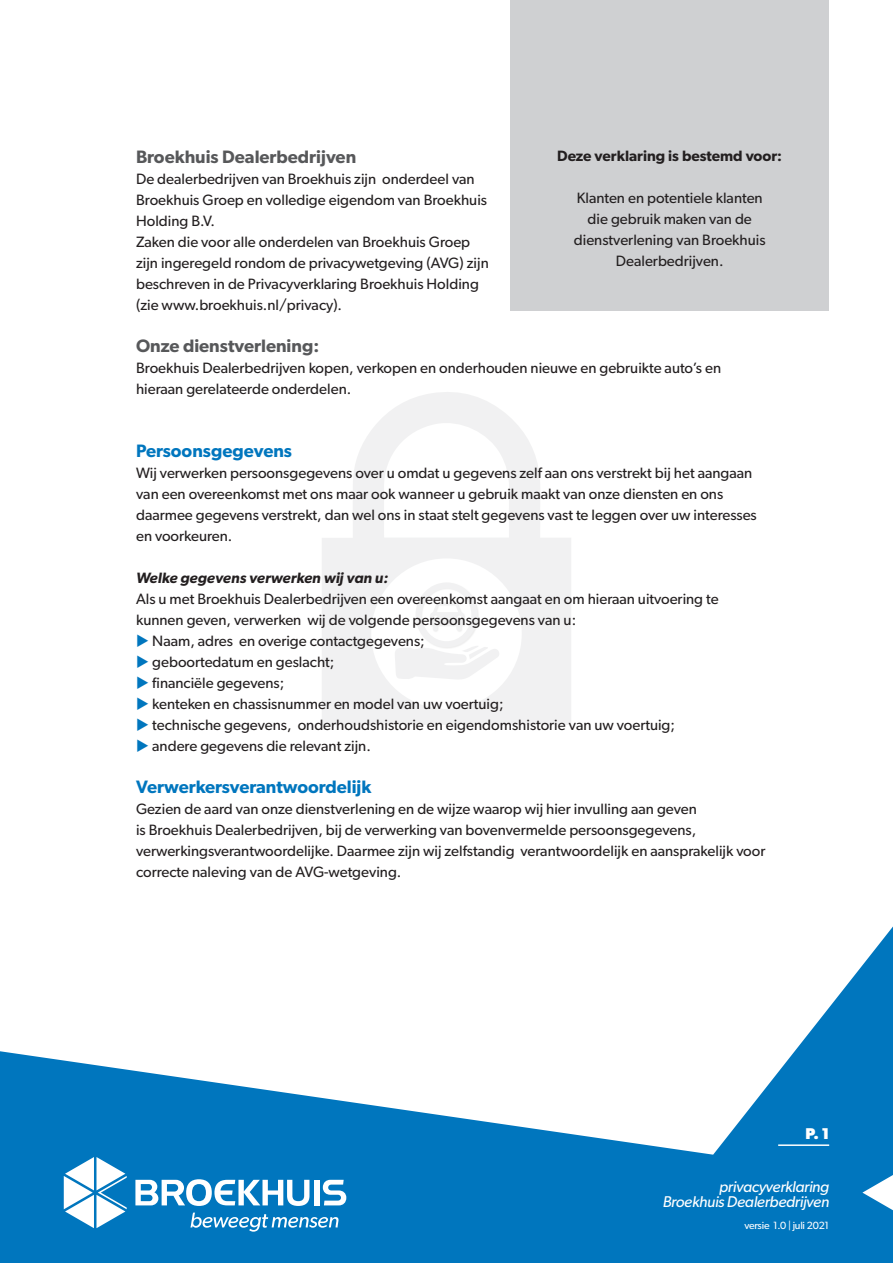
<style>
.page{position:relative;width:893px;height:1263px;background:#0076be}
.page>*{position:absolute;margin:0;border:0;box-sizing:border-box;transform-origin:0 0}
.t1{font:600 18px "Gibson";color:#57585a}
.t2{font:600 18px "Gibson";color:#0076be}
.t3{font:italic 15.6px "Gibson";letter-spacing:-.02em;color:#fff}
.t4{font:700 15.6px "Gibson";color:#fff}
.t5{font:15px/21px "Gibson";color:#231f20}
.t6{font:italic 600 15px "Gibson";color:#231f20}
.t7{font:600 15px "Gibson";color:#231f20}
.t8{font:10.5px "Gibson";letter-spacing:-.02em;color:#fff}
.s1{color:#0076be}
</style>
<div class="page">
<div style="left:0;top:0;width:893px;height:1155px;background:#fff"></div>
<svg style="left:322px;top:390px;width:249px;height:335px;background:#f6f6f7"></svg>
<div style="left:371px;top:558px;width:151px;height:151px;background:#fff;border-radius:50%"></div>
<svg style="left:395px;top:647px;width:104px;height:32px"></svg>
<div style="left:416px;top:583px;width:63px;height:66px;background:#231f20;opacity:.5"></div>
<div style="left:416px;top:582px;width:61px;height:65px;border:6px solid #a4a5a9;border-radius:50%"></div>
<svg style="left:430px;top:602px;width:34px;height:29px"></svg>
<svg style="left:190px;top:1212px;width:148px;height:20px"></svg>
<svg style="left:64px;top:1157px;width:63px;height:71px"></svg>
<div style="left:314px;top:1180px;width:6px;height:25px;background:#fff"></div>
<svg style="left:135px;top:1179px;width:174px;height:27px"></svg>
<svg style="left:323px;top:1180px;width:23px;height:25px"></svg>
<svg style="left:862px;top:1175px;width:31px;height:35px"></svg>
<div style="left:510px;top:0;width:319px;height:310px;background:#cfd0d2"></div>
<hr style="left:778px;top:1144px;width:51px;height:2px;background:#fff">
<p class="t7" style="left:557px;top:147px;width:226px">Deze verklaring is bestemd voor:</p>
<p class="t5" style="left:574px;top:187px;width:193px;text-align:center">Klanten en potentiele klanten die gebruik maken van de dienstverlening van Broekhuis<br>Dealerbedrijven.</p>
<p class="t1" style="left:136px;top:146px;width:222px">Broekhuis Dealerbedrijven</p>
<p class="t5" style="left:136px;top:168px;width:353px">De dealerbedrijven van Broekhuis zijn onderdeel van<br>Broekhuis Groep en volledige eigendom van Broekhuis<br>Holding B.V.</p>
<p class="t5" style="left:136px;top:231px;width:354px">Zaken die voor alle onderdelen van Broekhuis Groep zijn ingeregeld rondom de privacywetgeving (AVG) zijn beschreven in de Privacyverklaring Broekhuis Holding (zie www.broekhuis.nl/privacy).</p>
<p class="t1" style="left:136px;top:335px;width:185px">Onze dienstverlening:</p>
<p class="t5" style="left:136px;top:357px;width:587px">Broekhuis Dealerbedrijven kopen, verkopen en onderhouden nieuwe en gebruikte auto’s en hieraan gerelateerde onderdelen.</p>
<p class="t2" style="left:136px;top:440px;width:158px">Persoonsgegevens</p>
<p class="t5" style="left:136px;top:462px;width:622px">Wij verwerken persoonsgegevens over u omdat u gegevens zelf aan ons verstrekt bij het aangaan van een overeenkomst met ons maar ook wanneer u gebruik maakt van onze diensten en ons daarmee gegevens verstrekt, dan wel ons in staat stelt gegevens vast te leggen over uw interesses en voorkeuren.</p>
<p class="t6" style="left:136px;top:569px;width:253px">Welke gegevens verwerken wij van u:</p>
<p class="t5" style="left:136px;top:588px;width:584px">Als u met Broekhuis Dealerbedrijven een overeenkomst aangaat en om hieraan uitvoering te kunnen geven, verwerken wij de volgende persoonsgegevens van u:</p>
<p class="t5" style="left:136px;top:630px;width:290px"><span class="s1">◆</span> Naam, adres en overige contactgegevens;</p>
<p class="t5" style="left:136px;top:651px;width:200px"><span class="s1">◆</span> geboortedatum en geslacht;</p>
<p class="t5" style="left:136px;top:672px;width:150px"><span class="s1">◆</span> financiële gegevens;</p>
<p class="t5" style="left:136px;top:693px;width:369px"><span class="s1">◆</span> kenteken en chassisnummer en model van uw voertuig;</p>
<p class="t5" style="left:136px;top:714px;width:540px"><span class="s1">◆</span> technische gegevens, onderhoudshistorie en eigendomshistorie van uw voertuig;</p>
<p class="t5" style="left:136px;top:735px;width:236px"><span class="s1">◆</span> andere gegevens die relevant zijn.</p>
<p class="t2" style="left:136px;top:776px;width:237px">Verwerkersverantwoordelijk</p>
<p class="t5" style="left:136px;top:798px;width:631px">Gezien de aard van onze dienstverlening en de wijze waarop wij hier invulling aan geven<br>is Broekhuis Dealerbedrijven, bij de verwerking van bovenvermelde persoonsgegevens, verwerkingsverantwoordelijke. Daarmee zijn wij zelfstandig verantwoordelijk en aansprakelijk voor correcte naleving van de AVG-wetgeving.</p>
<p class="t4" style="left:805px;top:1124px;width:25px">P. 1</p>
<p class="t3" style="left:719px;top:1177px;width:111px">privacyverklaring</p>
<p class="t3" style="left:663px;top:1192px;width:168px">Broekhuis Dealerbedrijven</p>
<p class="t8" style="left:744px;top:1219px;width:86px">versie 1.0 | juli 2021</p>
</div>
